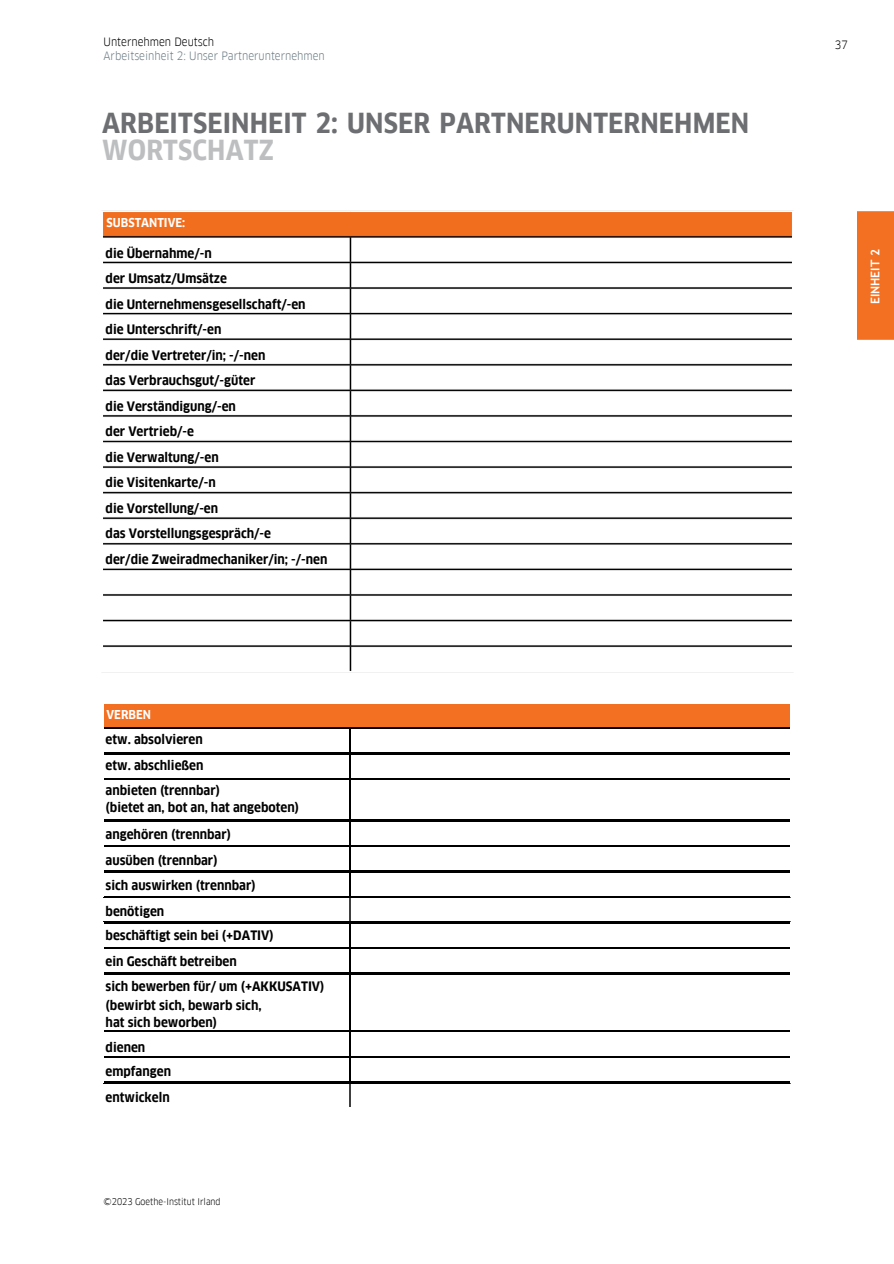
<style>
.page{position:relative;width:894px;height:1264px;background:#fff}
.page>*{position:absolute;margin:0;border:0;box-sizing:border-box;transform-origin:0 0}
.t1{font:700 27px/27px "Goethe FF Clan";letter-spacing:.005em;color:#6d6e71}
.t2{font:700 12.75px/25.5px "Goethe FF Clan";color:#000}
.t3{font:700 12px "Goethe FF Clan";color:#fff}
.t4{font:700 12px "Trebuchet MS";color:#fff}
.t5{font:11.25px/13.5px "Goethe FF Clan";color:#6b7b84}
.t6{font:11.25px "Goethe FF Clan";color:#000}
.t7{font:9px "Goethe FF Clan";color:#000}
.s1{color:#000}
.s2{color:#bcbec0}
</style>
<div class="page">
<img style="left:102px;top:210px;width:691px;height:463px">
<div style="left:102px;top:702px;width:689px;height:26px;background:#f36f21"></div>
<svg style="left:103px;top:728px;width:687px;height:379px"></svg>
<hr style="left:103px;top:921px;width:247px;height:2px;background:#000">
<hr style="left:103px;top:947px;width:247px;height:1px;background:#000">
<hr style="left:103px;top:972px;width:247px;height:2px;background:#000">
<hr style="left:103px;top:1030px;width:247px;height:1px;background:#000">
<hr style="left:103px;top:1055px;width:247px;height:2px;background:#000">
<hr style="left:103px;top:1081px;width:247px;height:2px;background:#000">
<hr style="left:349px;top:974px;width:1px;height:56px;background:#000">
<svg style="left:349px;top:1031px;width:1px;height:76px"></svg>
<hr style="left:103px;top:727px;width:247px;height:1px;background:#000">
<hr style="left:350px;top:921px;width:440px;height:2px;background:#000">
<hr style="left:350px;top:947px;width:440px;height:1px;background:#000">
<hr style="left:350px;top:972px;width:440px;height:2px;background:#000">
<hr style="left:350px;top:1030px;width:440px;height:1px;background:#000">
<hr style="left:350px;top:1055px;width:440px;height:2px;background:#000">
<hr style="left:350px;top:1081px;width:440px;height:2px;background:#000">
<hr style="left:103px;top:752px;width:247px;height:2px;background:#000">
<hr style="left:103px;top:778px;width:247px;height:1px;background:#000">
<hr style="left:103px;top:819px;width:247px;height:2px;background:#000">
<hr style="left:103px;top:845px;width:247px;height:1px;background:#000">
<hr style="left:103px;top:870px;width:247px;height:2px;background:#000">
<hr style="left:103px;top:896px;width:247px;height:1px;background:#000">
<svg style="left:349px;top:728px;width:1px;height:50px"></svg>
<hr style="left:349px;top:779px;width:1px;height:40px;background:#000">
<svg style="left:349px;top:821px;width:1px;height:151px"></svg>
<hr style="left:350px;top:727px;width:440px;height:1px;background:#000">
<hr style="left:350px;top:752px;width:440px;height:2px;background:#000">
<hr style="left:350px;top:778px;width:440px;height:1px;background:#000">
<hr style="left:350px;top:819px;width:440px;height:2px;background:#000">
<hr style="left:350px;top:845px;width:440px;height:1px;background:#000">
<hr style="left:350px;top:870px;width:440px;height:2px;background:#000">
<hr style="left:350px;top:896px;width:440px;height:1px;background:#000">
<hr style="left:101px;top:703px;width:2px;height:25px;background:#fff">
<hr style="left:101px;top:701px;width:249px;height:2px;background:#fff">
<hr style="left:350px;top:701px;width:441px;height:2px;background:#fff">
<svg style="left:790px;top:703px;width:1px;height:25px"></svg>
<div style="left:857px;top:212px;width:36px;height:127px;background:#f36f21"></div>
<h2 class="t5" style="left:104px;top:36px;width:223px"><span class="s1">Unternehmen Deutsch<br></span>Arbeitseinheit 2: Unser Partnerunternehmen</h2>
<h3 class="t6" style="left:834px;top:40px;width:14px">37</h3>
<p class="t1" style="left:102px;top:110px;width:648px">ARBEITSEINHEIT 2: UNSER PARTNERUNTERNEHMEN<br><span class="s2">WORTSCHATZ</span></p>
<h3 class="t3" style="left:106px;top:215px;width:80px">SUBSTANTIVE:</h3>
<p class="t2" style="left:106px;top:240px;width:223px">die Übernahme/-n<br>der Umsatz/Umsätze<br>die Unternehmensgesellschaft/-en<br>die Unterschrift/-en<br>der/die Vertreter/in; -/-nen<br>das Verbrauchsgut/-güter<br>die Verständigung/-en<br>der Vertrieb/-e<br>die Verwaltung/-en<br>die Visitenkarte/-n<br>die Vorstellung/-en<br>das Vorstellungsgespräch/-e<br>der/die Zweiradmechaniker/in; -/-nen</p>
<h2 class="t3" style="left:861px;top:290px;width:56px;rotate:-90deg">EINHEIT 2</h2>
<h2 class="t4" style="left:868px;top:304px;width:56px;rotate:-90deg">EINHEIT 2</h2>
<h4 class="t3" style="left:106px;top:707px;width:46px">VERBEN</h4>
<h1 class="t2" style="left:106px;top:727px;width:116px">etw. absolvieren etw. abschließen anbieten (trennbar)</h1>
<h1 class="t2" style="left:106px;top:795px;width:195px">(bietet an, bot an, hat angeboten)</h1>
<p class="t2" style="left:106px;top:821px;width:220px">angehören (trennbar)<br>ausüben (trennbar)<br>sich auswirken (trennbar)<br>benötigen<br>beschäftigt sein bei (+DATIV)<br>ein Geschäft betreiben<br>sich bewerben für/ um (+AKKUSATIV)</p>
<p class="t2" style="left:106px;top:997px;width:157px;line-height:17px">(bewirbt sich, bewarb sich, hat sich beworben)</p>
<p class="t2" style="left:106px;top:1034px;width:67px;line-height:24.9px">dienen empfangen entwickeln</p>
<h3 class="t7" style="left:104px;top:1197px;width:118px">©2023 Goethe-Institut Irland</h3>
</div>
